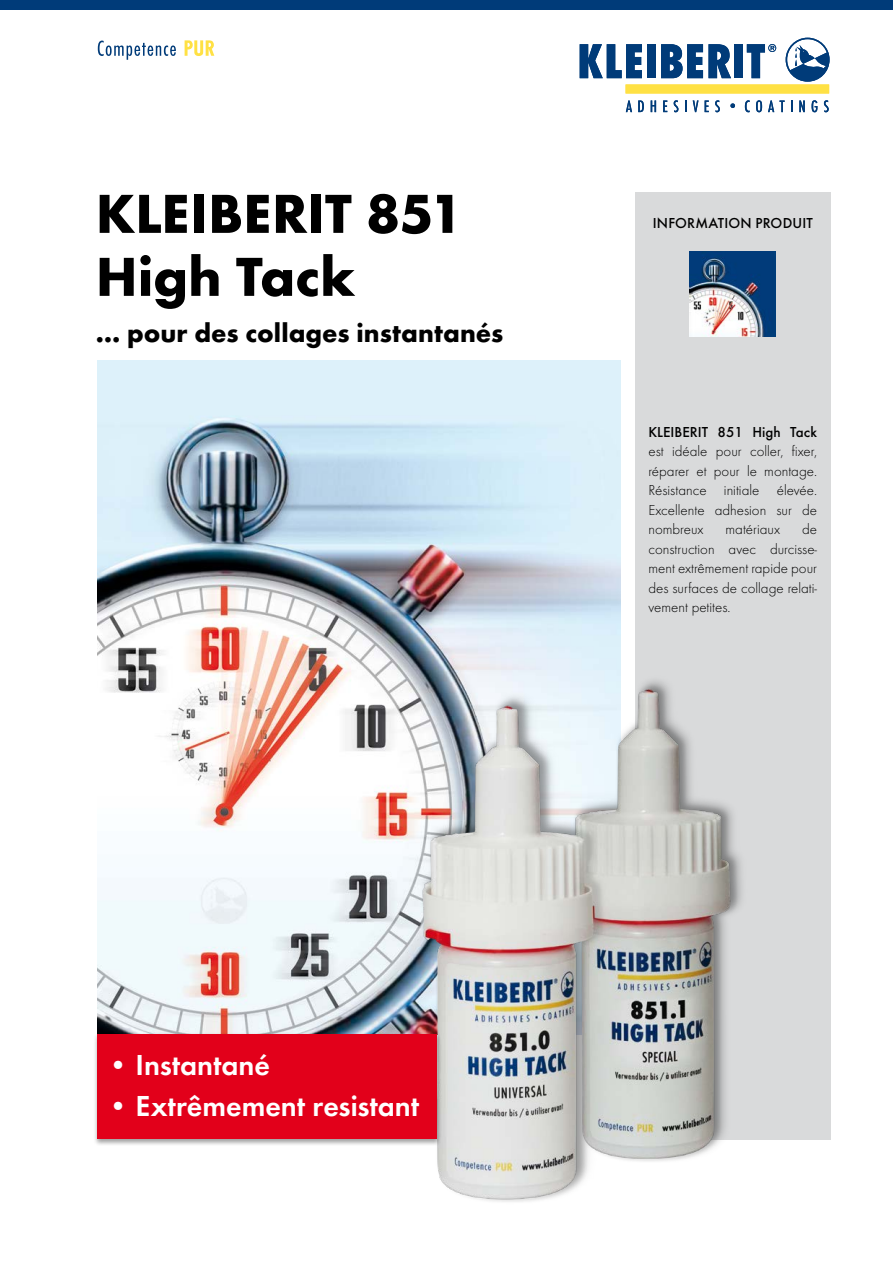
<style>
.page{position:relative;width:893px;height:1263px;background:#fff}
.page>*{position:absolute;margin:0;border:0;box-sizing:border-box;transform-origin:0 0}
.t1{font:700 57px/63px "Futura";letter-spacing:-.005em;color:#000}
.t2{font:30px "Futura Dem";color:#fff}
.t3{font:700 27px "Futura";letter-spacing:.005em;color:#000}
.t4{font:300 15px/19.5px "Futura";color:#000;text-align:justify}
.t5{font:500 15px "Futura";color:#000}
</style>
<div class="page">
<div style="left:635px;top:192px;width:196px;height:947px;background:#d9dadb"></div>
<svg style="left:98px;top:41px;width:78px;height:19px"></svg>
<svg style="left:185px;top:40px;width:29px;height:16px"></svg>
<img style="left:97px;top:361px;width:524px;height:671px">
<img style="left:414px;top:676px;width:332px;height:526px">
<img style="left:690px;top:251px;width:85px;height:85px">
<div style="left:94px;top:1032px;width:348px;height:114px;background:#000;opacity:.38"></div>
<div style="left:98px;top:1034px;width:339px;height:105px;background:#e2001a"></div>
<svg style="left:580px;top:44px;width:62px;height:34px"></svg>
<div style="left:647px;top:44px;width:9px;height:34px;background:#003b79"></div>
<svg style="left:661px;top:44px;width:70px;height:34px"></svg>
<div style="left:734px;top:44px;width:9px;height:34px;background:#003b79"></div>
<div style="left:626px;top:85px;width:203px;height:8px;background:#ffe144"></div>
<svg style="left:786px;top:38px;width:44px;height:44px"></svg>
<svg style="left:747px;top:44px;width:29px;height:34px"></svg>
<svg style="left:626px;top:100px;width:6px;height:12px"></svg>
<svg style="left:638px;top:100px;width:6px;height:12px"></svg>
<svg style="left:651px;top:100px;width:5px;height:12px"></svg>
<svg style="left:663px;top:100px;width:4px;height:12px"></svg>
<svg style="left:674px;top:100px;width:4px;height:12px"></svg>
<svg style="left:685px;top:100px;width:2px;height:12px"></svg>
<svg style="left:693px;top:100px;width:5px;height:12px"></svg>
<svg style="left:705px;top:100px;width:4px;height:12px"></svg>
<svg style="left:715px;top:100px;width:5px;height:12px"></svg>
<svg style="left:745px;top:100px;width:5px;height:12px"></svg>
<svg style="left:756px;top:100px;width:6px;height:12px"></svg>
<svg style="left:768px;top:100px;width:17px;height:12px"></svg>
<svg style="left:791px;top:100px;width:1px;height:12px"></svg>
<svg style="left:799px;top:100px;width:6px;height:12px"></svg>
<svg style="left:812px;top:100px;width:5px;height:12px"></svg>
<svg style="left:824px;top:100px;width:5px;height:12px"></svg>
<svg style="left:730px;top:103px;width:5px;height:5px"></svg>
<div style="left:0;top:0;width:893px;height:10px;background:#003b79"></div>
<h1 class="t1" style="left:96px;top:181px;width:369px">KLEIBERIT 851<br>High Tack</h1>
<h3 class="t3" style="left:96px;top:317px;width:409px">… pour des collages instantanés</h3>
<p class="t5" style="left:653px;top:214px;width:162px">INFORMATION PRODUIT</p>
<p class="t5" style="left:648px;top:423px;width:170px">KLEIBERIT 851 High Tack</p>
<p class="t4" style="left:648px;top:441px;width:170px">est idéale pour coller, fixer, réparer et pour le montage.<br>Résistance initiale élevée.<br>Excellente adhesion sur de nombreux</p>
<p class="t4" style="left:648px;top:519px;width:170px;text-indent:154px">de construction avec durcisse&shy;ment extrêmement rapide pour des surfaces de collage relati&shy;vement petites.</p>
<p class="t4" style="left:726px;top:519px;width:56px">matériaux</p>
<h2 class="t2" style="left:108px;top:1043px;width:163px">• Instantané</h2>
<h2 class="t2" style="left:108px;top:1084px;width:312px">• Extrêmement resistant</h2>
</div>
